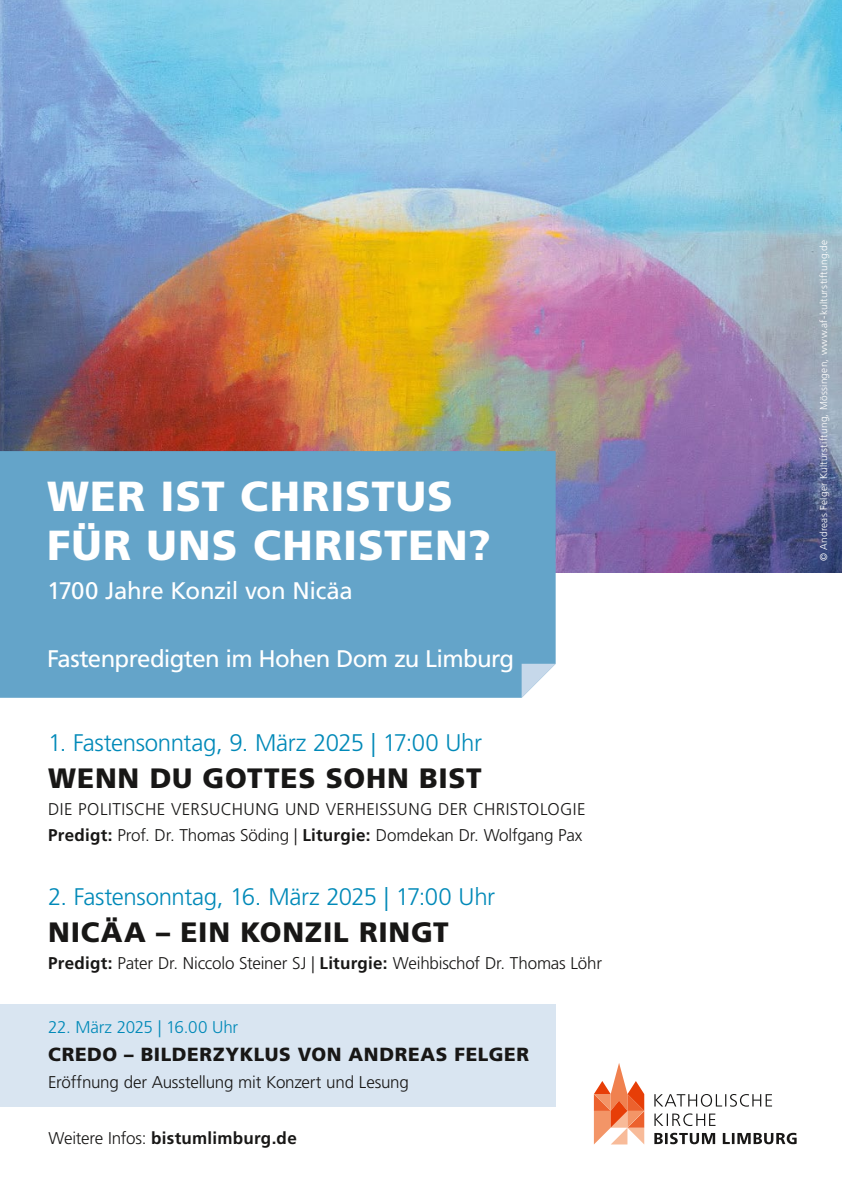
<style>
.page{position:relative;width:842px;height:1191px;background:#fff}
.page>*{position:absolute;margin:0;border:0;box-sizing:border-box;transform-origin:0 0}
.t1{font:900 42px/49px "Frutiger LT Pro";letter-spacing:.025em;color:#fff}
.t2{font:900 28px "Frutiger LT Pro";letter-spacing:.025em;color:#181716}
.t3{font:300 24px "Frutiger LT Pro";letter-spacing:-.015em;color:#0089b8}
.t4{font:24px "Frutiger LT Pro";letter-spacing:-.025em;color:#fff}
.t5{font:900 19px "Frutiger LT Pro";letter-spacing:.03em;color:#181716}
.t6{font:300 17px/26.8px "Frutiger LT Pro";letter-spacing:-.01em;color:#181716}
.t7{font:700 17px "Frutiger LT Pro";letter-spacing:.015em;color:#181716}
.t8{font:300 17px "Frutiger LT Pro";letter-spacing:-.02em;color:#0089b8}
.t9{font:300 10px "Frutiger LT Pro";letter-spacing:.03em;color:#fff}
.s1{font-weight:700}
.s2{font-weight:300}
</style>
<div class="page">
<div style="left:0;top:1004px;width:556px;height:102px;background:#d9e5f1"></div>
<img style="left:0;top:0;width:842px;height:573px">
<svg style="left:654px;top:1094px;width:118px;height:12px"></svg>
<svg style="left:594px;top:1063px;width:50px;height:81px"></svg>
<svg style="left:654px;top:1132px;width:143px;height:12px"></svg>
<svg style="left:654px;top:1113px;width:61px;height:13px"></svg>
<div style="left:0;top:451px;width:556px;height:247px;background:#64a4c9"></div>
<svg style="left:522px;top:664px;width:34px;height:34px"></svg>
<h1 class="t1" style="left:47px;top:472px;width:445px">WER IST CHRISTUS<br>FÜR UNS CHRISTEN?</h1>
<h3 class="t4" style="left:47px;top:577px;width:307px">1700 Jahre Konzil von Nicäa</h3>
<h3 class="t4" style="left:47px;top:645px;width:469px">Fastenpredigten im Hohen Dom zu Limburg</h3>
<h3 class="t3" style="left:48px;top:728px;width:435px">1. Fastensonntag, 9. März 2025 | 17:00 Uhr</h3>
<h2 class="t2" style="left:48px;top:761px;width:435px">WENN DU GOTTES SOHN BIST</h2>
<p class="t6" style="left:48px;top:795px;width:539px">DIE POLITISCHE VERSUCHUNG UND VERHEISSUNG DER CHRISTOLOGIE<br><span class="s1">Predigt:</span> Prof. Dr. Thomas Söding | <span class="s1">Liturgie:</span> Domdekan Dr. Wolfgang Pax</p>
<h3 class="t3" style="left:48px;top:883px;width:448px">2. Fastensonntag, 16. März 2025 | 17:00 Uhr</h3>
<h2 class="t2" style="left:48px;top:915px;width:402px">NICÄA – EIN KONZIL RINGT</h2>
<p class="t6" style="left:48px;top:950px;width:555px"><span class="s1">Predigt:</span> Pater Dr. Niccolo Steiner SJ | <span class="s1">Liturgie:</span> Weihbischof Dr. Thomas Löhr</p>
<p class="t8" style="left:48px;top:1017px;width:191px">22. März 2025 | 16.00 Uhr</p>
<p class="t5" style="left:48px;top:1043px;width:482px">CREDO – BILDERZYKLUS VON ANDREAS FELGER</p>
<p class="t6" style="left:48px;top:1069px;width:362px">Eröffnung der Ausstellung mit Konzert und Lesung</p>
<p class="t7" style="left:48px;top:1128px;width:250px"><span class="s2">Weitere Infos:</span> bistumlimburg.de</p>
<p class="t9" style="left:818px;top:561px;width:323px;rotate:-90deg">© Andreas Felger Kulturstiftung, Mössingen, www.af-kulturstiftung.de</p>
</div>
